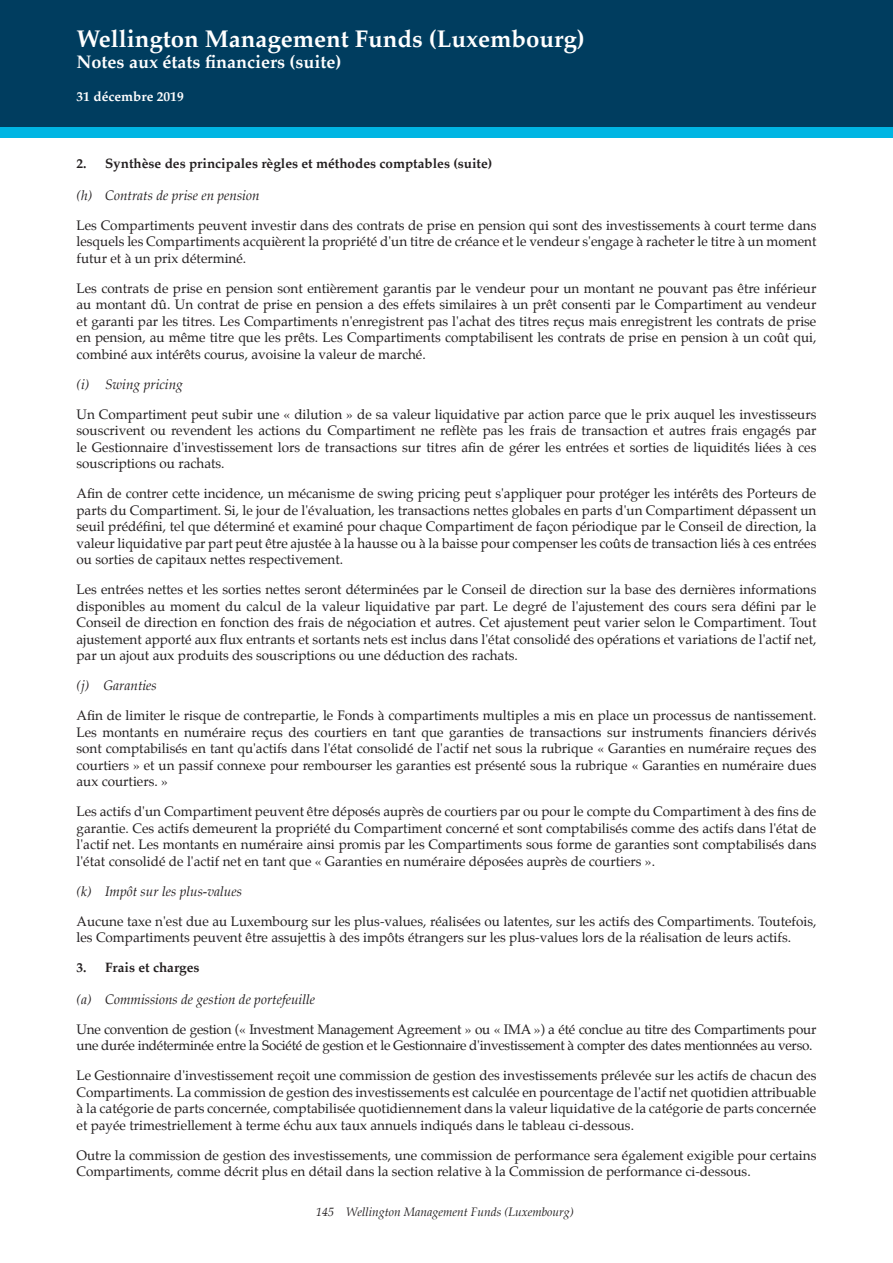
<style>
.page{position:relative;width:893px;height:1263px;background:#fff}
.page>*{position:absolute;margin:0;border:0;box-sizing:border-box;transform-origin:0 0}
.t1{font:700 24px "Palatino";color:#fff}
.t2{font:700 18px "Palatino";color:#fff}
.t3{font:13.5px/16.5px "Palatino";color:#231f20;text-align:justify}
.t4{font:13.5px/16.5px "Palatino";letter-spacing:-.02em;color:#231f20}
.t5{font:italic 13.5px "Palatino";color:#231f20}
.t6{font:700 13.5px "Palatino";color:#231f20}
.t7{font:700 13.5px "Palatino";color:#fff}
.t8{font:italic 12px "Palatino";color:#231f20}
</style>
<div class="page">
<div style="left:0;top:0;width:893px;height:128px;background:#003d5f"></div>
<div style="left:0;top:128px;width:893px;height:10px;background:#00b5e3"></div>
<h1 class="t1" style="left:77px;top:18px;width:510px">Wellington Management Funds (Luxembourg)</h1>
<h2 class="t2" style="left:77px;top:46px;width:266px">Notes aux états financiers (suite)</h2>
<p class="t7" style="left:77px;top:85px;width:109px">31 décembre 2019</p>
<p class="t6" style="left:77px;top:152px;width:417px">2. Synthèse des principales règles et méthodes comptables (suite)</p>
<p class="t5" style="left:77px;top:184px;width:185px">(h) Contrats de prise en pension</p>
<p class="t3" style="left:77px;top:217px;width:741px">Les Compartiments peuvent investir dans des contrats de prise en pension qui sont des investissements à court terme dans lesquels les Compartiments acquièrent la propriété d'un titre de créance et le vendeur s'engage à racheter le titre à un moment futur et à un prix déterminé.</p>
<p class="t3" style="left:77px;top:280px;width:741px">Les contrats de prise en pension sont entièrement garantis par le vendeur pour un montant ne pouvant pas être inférieur au montant dû. Un contrat de prise en pension a des effets similaires à un prêt consenti par le Compartiment au vendeur et garanti par les titres. Les Compartiments n'enregistrent pas l'achat des titres reçus mais enregistrent les contrats de prise en pension, au même titre que les prêts. Les Compartiments comptabilisent les contrats de prise en pension à un coût qui, combiné aux intérêts courus, avoisine la valeur de marché.</p>
<p class="t5" style="left:77px;top:373px;width:108px">(i) Swing pricing</p>
<p class="t3" style="left:77px;top:406px;width:741px">Un Compartiment peut subir une « dilution » de sa valeur liquidative par action parce que le prix auquel les investisseurs souscrivent ou revendent les actions du Compartiment ne reflète pas les frais de transaction et autres frais engagés par le Gestionnaire d'investissement lors de transactions sur titres afin de gérer les entrées et sorties de liquidités liées à ces souscriptions ou rachats.</p>
<p class="t3" style="left:77px;top:485px;width:741px">Afin de contrer cette incidence, un mécanisme de swing pricing peut s'appliquer pour protéger les intérêts des Porteurs de parts du Compartiment. Si, le jour de l'évaluation, les transactions nettes globales en parts d'un Compartiment dépassent un seuil prédéfini, tel que déterminé et examiné pour chaque Compartiment de façon périodique par le Conseil de direction, la valeur liquidative par part peut être ajustée à la hausse ou à la baisse pour compenser les coûts de transaction liés à ces entrées ou sorties de capitaux nettes respectivement.</p>
<p class="t3" style="left:77px;top:581px;width:741px">Les entrées nettes et les sorties nettes seront déterminées par le Conseil de direction sur la base des dernières informations disponibles au moment du calcul de la valeur liquidative par part. Le degré de l'ajustement des cours sera défini par le Conseil de direction en fonction des frais de négociation et autres. Cet ajustement peut varier selon le Compartiment. Tout ajustement apporté aux flux entrants et sortants nets est inclus dans l'état consolidé des opérations et variations de l'actif net, par un ajout aux produits des souscriptions ou une déduction des rachats.</p>
<p class="t5" style="left:77px;top:674px;width:82px">(j) Garanties</p>
<p class="t3" style="left:77px;top:707px;width:741px">Afin de limiter le risque de contrepartie, le Fonds à compartiments multiples a mis en place un processus de nantissement.<br>Les montants en numéraire reçus des courtiers en tant que garanties de transactions sur instruments financiers dérivés sont comptabilisés en tant qu'actifs dans l'état consolidé de l'actif net sous la rubrique « Garanties en numéraire reçues des courtiers » et un passif connexe pour rembourser les garanties est présenté sous la rubrique « Garanties en numéraire dues aux courtiers. »</p>
<p class="t3" style="left:77px;top:803px;width:741px">Les actifs d'un Compartiment peuvent être déposés auprès de courtiers par ou pour le compte du Compartiment à des fins de garantie. Ces actifs demeurent la propriété du Compartiment concerné et sont comptabilisés comme des actifs dans l'état de l'actif net. Les montants en numéraire ainsi promis par les Compartiments sous forme de garanties sont comptabilisés dans l'état consolidé de l'actif net en tant que « Garanties en numéraire déposées auprès de courtiers ».</p>
<p class="t5" style="left:77px;top:880px;width:167px">(k) Impôt sur les plus-values</p>
<p class="t3" style="left:77px;top:913px;width:741px">Aucune taxe n'est due au Luxembourg sur les plus-values, réalisées ou latentes, sur les actifs des Compartiments. Toutefois, les Compartiments peuvent être assujettis à des impôts étrangers sur les plus-values lors de la réalisation de leurs actifs.</p>
<p class="t6" style="left:77px;top:956px;width:124px">3. Frais et charges</p>
<p class="t5" style="left:77px;top:988px;width:240px">(a) Commissions de gestion de portefeuille</p>
<p class="t4" style="left:77px;top:1021px;width:741px">Une convention de gestion (« Investment Management Agreement » ou « IMA ») a été conclue au titre des Compartiments pour une durée indéterminée entre la Société de gestion et le Gestionnaire d'investissement à compter des dates mentionnées au verso.</p>
<p class="t3" style="left:77px;top:1067px;width:741px">Le Gestionnaire d'investissement reçoit une commission de gestion des investissements prélevée sur les actifs de chacun des Compartiments. La commission de gestion des investissements est calculée en pourcentage de l'actif net quotidien attribuable à la catégorie de parts concernée, comptabilisée quotidiennement dans la valeur liquidative de la catégorie de parts concernée et payée trimestriellement à terme échu aux taux annuels indiqués dans le tableau ci-dessous.</p>
<p class="t3" style="left:77px;top:1147px;width:741px">Outre la commission de gestion des investissements, une commission de performance sera également exigible pour certains<br>Compartiments, comme décrit plus en détail dans la section relative à la Commission de performance ci-dessous.</p>
<p class="t8" style="left:316px;top:1201px;width:259px">145 Wellington Management Funds (Luxembourg)</p>
</div>
